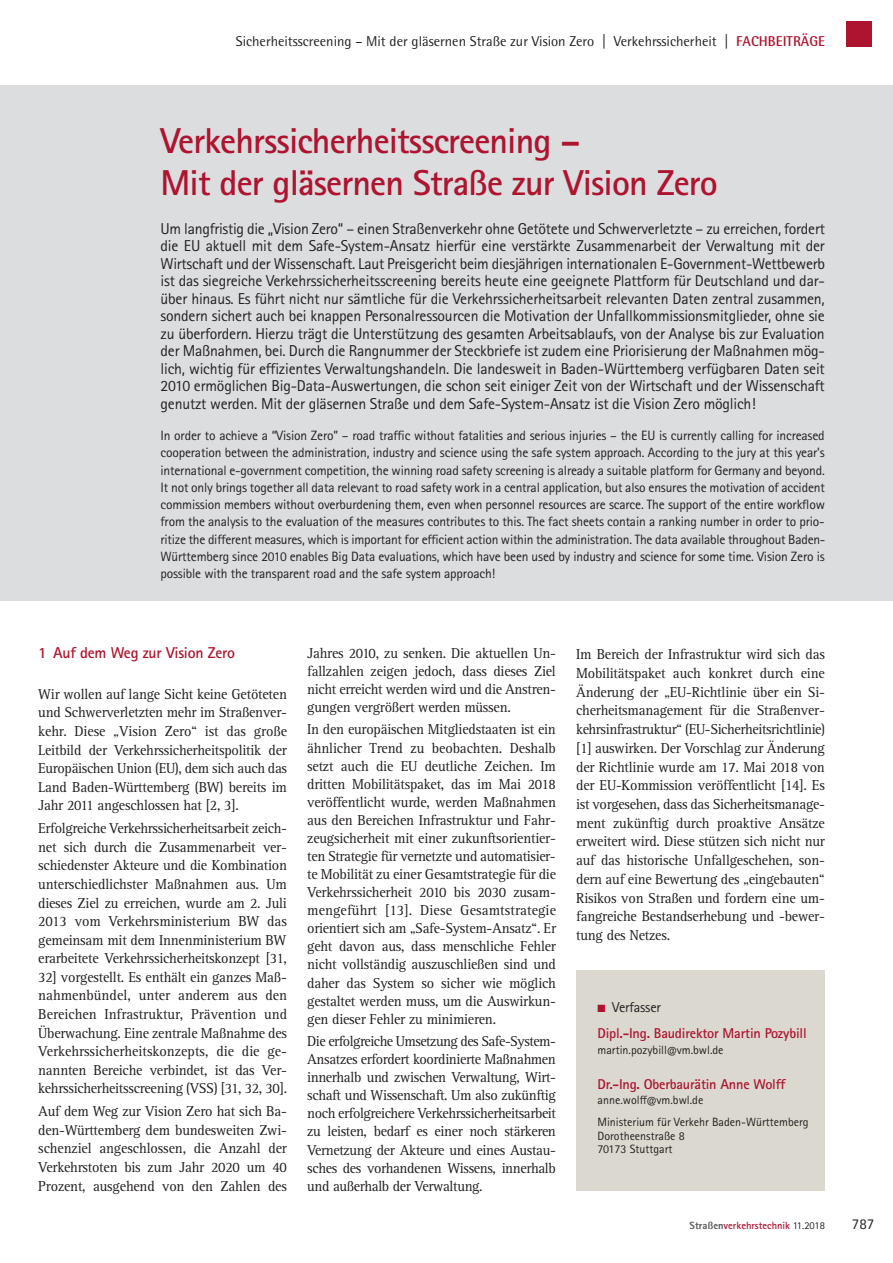
<style>
.page{position:relative;width:893px;height:1263px;background:#fff}
.page>*{position:absolute;margin:0;border:0;box-sizing:border-box;transform-origin:0 0}
.t1{font:700 36px/42px "Rotis Sans Serif W1 G";letter-spacing:-.025em;color:#ae142f}
.t2{font:15.75px/17.5px "Rotis Sans Serif W1 G";letter-spacing:-.015em;color:#231f20;text-align:justify}
.t3{font:700 15.75px "Rotis Sans Serif W1 G";letter-spacing:-.015em;color:#ae142f}
.t4{font:15px "Rotis Sans Serif W1 G";color:#231f20}
.t5{font:14.85px/18.1px "Rotis Serif W1 G";letter-spacing:-.015em;color:#231f20;text-align:justify;scale:.96 1}
.t6{font:14.25px "Rotis Semi Sans W1 G";color:#231f20}
.t7{font:700 14.25px/26.1px "Rotis Sans Serif W1 G";letter-spacing:-.015em;color:#ae142f}
.t8{font:13.5px/17.2px "Rotis Sans Serif W1 G";letter-spacing:-.015em;color:#231f20;text-align:justify}
.t9{font:12px/22px "Rotis Sans Serif W1 G";color:#231f20}
.t10{font:700 10.5px "Rotis Sans Serif W1 G";color:#ae142f}
.s1{font-weight:700;color:#ae142f}
.s2{font-weight:400;color:#231f20}
.s3{font-weight:800;color:#57585a}
</style>
<div class="page">
<div style="left:846px;top:21px;width:26px;height:26px;background:#ae142f"></div>
<div style="left:0;top:85px;width:893px;height:516px;background:#dcdddf"></div>
<div style="left:576px;top:970px;width:249px;height:221px;background:#dad8cf"></div>
<p class="t6" style="left:236px;top:33px;width:591px">Sicherheitsscreening – Mit der gläsernen Straße zur Vision Zero | Verkehrssicherheit | <span class="s1">FACHBEITRÄGE</span></p>
<h1 class="t1" style="left:161px;top:119px;width:559px">Verkehrssicherheitsscreening –<br>Mit der gläsernen Straße zur Vision Zero</h1>
<p class="t2" style="left:161px;top:220px;width:666px">Um langfristig die „Vision Zero“ – einen Straßenverkehr ohne Getötete und Schwerverletzte – zu erreichen, fordert die EU aktuell mit dem Safe-System-Ansatz hierfür eine verstärkte Zusammenarbeit der Verwaltung mit der Wirtschaft und der Wissenschaft. Laut Preisgericht beim diesjährigen internationalen E-Government-Wettbewerb ist das siegreiche Verkehrssicherheitsscreening bereits heute eine geeignete Plattform für Deutschland und dar&shy;über hinaus. Es führt nicht nur sämtliche für die Verkehrssicherheitsarbeit relevanten Daten zentral zusammen, sondern sichert auch bei knappen Personalressourcen die Motivation der Unfallkommissionsmitglieder, ohne sie zu überfordern. Hierzu trägt die Unterstützung des gesamten Arbeitsablaufs, von der Analyse bis zur Evaluation der Maßnahmen, bei. Durch die Rangnummer der Steckbriefe ist zudem eine Priorisierung der Maßnahmen mög&shy;lich, wichtig für effizientes Verwaltungshandeln. Die landesweit in Baden-Württemberg verfügbaren Daten seit 2010 ermöglichen Big-Data-Auswertungen, die schon seit einiger Zeit von der Wirtschaft und der Wissenschaft genutzt werden. Mit der gläsernen Straße und dem Safe-System-Ansatz ist die Vision Zero möglich!</p>
<p class="t8" style="left:161px;top:427px;width:666px">In order to achieve a “Vision Zero” – road traffic without fatalities and serious injuries – the EU is currently calling for increased cooperation between the administration, industry and science using the safe system approach. According to the jury at this year's international e-government competition, the winning road safety screening is already a suitable platform for Germany and beyond.<br>It not only brings together all data relevant to road safety work in a central application, but also ensures the motivation of accident commission members without overburdening them, even when personnel resources are scarce. The support of the entire workflow from the analysis to the evaluation of the measures contributes to this. The fact sheets contain a ranking number in order to prio&shy;ritize the different measures, which is important for efficient action within the administration. The data available throughout Baden-Württemberg since 2010 enables Big Data evaluations, which have been used by industry and science for some time. Vision Zero is possible with the transparent road and the safe system approach!</p>
<p class="t3" style="left:38px;top:643px;width:198px">1 Auf dem Weg zur Vision Zero</p>
<p class="t5" style="left:38px;top:685px;width:261px;line-height:18.6px">Wir wollen auf lange Sicht keine Getöteten und Schwerverletzten mehr im Straßenver&shy;kehr. Diese „Vision Zero“ ist das große Leitbild der Verkehrssicherheitspolitik der Europäischen Union (EU), dem sich auch das Land Baden-Württemberg (BW) bereits im Jahr 2011 angeschlossen hat [2, 3].</p>
<p class="t5" style="left:38px;top:819px;width:261px;line-height:18.6px">Erfolgreiche Verkehrssicherheitsarbeit zeich&shy;net sich durch die Zusammenarbeit ver&shy;schiedenster Akteure und die Kombination unterschiedlichster Maßnahmen aus. Um dieses Ziel zu erreichen, wurde am 2. Juli 2013 vom Verkehrsministerium BW das gemeinsam mit dem Innenministerium BW erarbeitete Verkehrssicherheitskonzept [31, 32] vorgestellt. Es enthält ein ganzes Maß&shy;nahmenbündel, unter anderem aus den Bereichen Infrastruktur, Prävention und Überwachung. Eine zentrale Maßnahme des Verkehrssicherheitskonzepts, die die ge&shy;nannten Bereiche verbindet, ist das Ver&shy;kehrssicherheitsscreening (VSS) [31, 32, 30].</p>
<p class="t5" style="left:38px;top:1102px;width:261px;line-height:18.6px">Auf dem Weg zur Vision Zero hat sich Ba&shy;den-Württemberg dem bundesweiten Zwi&shy;schenziel angeschlossen, die Anzahl der Verkehrstoten bis zum Jahr 2020 um 40<br>Prozent, ausgehend von den Zahlen des</p>
<p class="t5" style="left:307px;top:644px;width:261px">Jahres 2010, zu senken. Die aktuellen Un&shy;fallzahlen zeigen jedoch, dass dieses Ziel nicht erreicht werden wird und die Anstren&shy;gungen vergrößert werden müssen.</p>
<p class="t5" style="left:307px;top:720px;width:261px">In den europäischen Mitgliedstaaten ist ein ähnlicher Trend zu beobachten. Deshalb setzt auch die EU deutliche Zeichen. Im dritten Mobilitätspaket, das im Mai 2018 veröffentlicht wurde, werden Maßnahmen aus den Bereichen Infrastruktur und Fahr&shy;zeugsicherheit mit einer zukunftsorientier&shy;ten Strategie für vernetzte und automatisier&shy;te Mobilität zu einer Gesamtstrategie für die Verkehrssicherheit 2010 bis 2030 zusam&shy;mengeführt [13]. Diese Gesamtstrategie orientiert sich am „Safe-System-Ansatz“. Er geht davon aus, dass menschliche Fehler nicht vollständig auszuschließen sind und daher das System so sicher wie möglich gestaltet werden muss, um die Auswirkun&shy;gen dieser Fehler zu minimieren.</p>
<p class="t5" style="left:307px;top:1032px;width:261px">Die erfolgreiche Umsetzung des Safe-System-Ansatzes erfordert koordinierte Maßnahmen innerhalb und zwischen Verwaltung, Wirt&shy;schaft und Wissenschaft. Um also zukünftig noch erfolgreichere Verkehrssicherheitsarbeit zu leisten, bedarf es einer noch stärkeren Vernetzung der Akteure und eines Austau&shy;sches des vorhandenen Wissens, innerhalb und außerhalb der Verwaltung.</p>
<p class="t5" style="left:576px;top:645px;width:261px;line-height:18.8px">Im Bereich der Infrastruktur wird sich das Mobilitätspaket auch konkret durch eine Änderung der „EU-Richtlinie über ein Si&shy;cherheitsmanagement für die Straßenver&shy;kehrsinfrastruktur“ (EU-Sicherheitsrichtlinie) [1] auswirken. Der Vorschlag zur Änderung der Richtlinie wurde am 17. Mai 2018 von der EU-Kommission veröffentlicht [14]. Es ist vorgesehen, dass das Sicherheitsmanage&shy;ment zukünftig durch proaktive Ansätze erweitert wird. Diese stützen sich nicht nur auf das historische Unfallgeschehen, son&shy;dern auf eine Bewertung des „eingebauten“ Risikos von Straßen und fordern eine um&shy;fangreiche Bestandserhebung und -bewer&shy;tung des Netzes.</p>
<p class="t7" style="left:597px;top:994px;width:211px">■ <span class="s2">Verfasser<br></span>Dipl.-Ing. Baudirektor Martin Pozybill</p>
<p class="t9" style="left:597px;top:1039px;width:128px">martin.pozybill@vm.bwl.de</p>
<p class="t7" style="left:597px;top:1070px;width:190px">Dr.-Ing. Oberbaurätin Anne Wolff</p>
<p class="t9" style="left:597px;top:1089px;width:213px">anne.wolff@vm.bwl.de<br>Ministerium für Verkehr Baden-Württemberg</p>
<p class="t9" style="left:597px;top:1129px;width:89px;line-height:13.5px">Dorotheenstraße 8<br>70173 Stuttgart</p>
<p class="t10" style="left:690px;top:1219px;width:137px"><span class="s3">Straßen</span>verkehrstechnik <span class="s2">11.2018</span></p>
<p class="t4" style="left:852px;top:1215px;width:24px">787</p>
</div>
